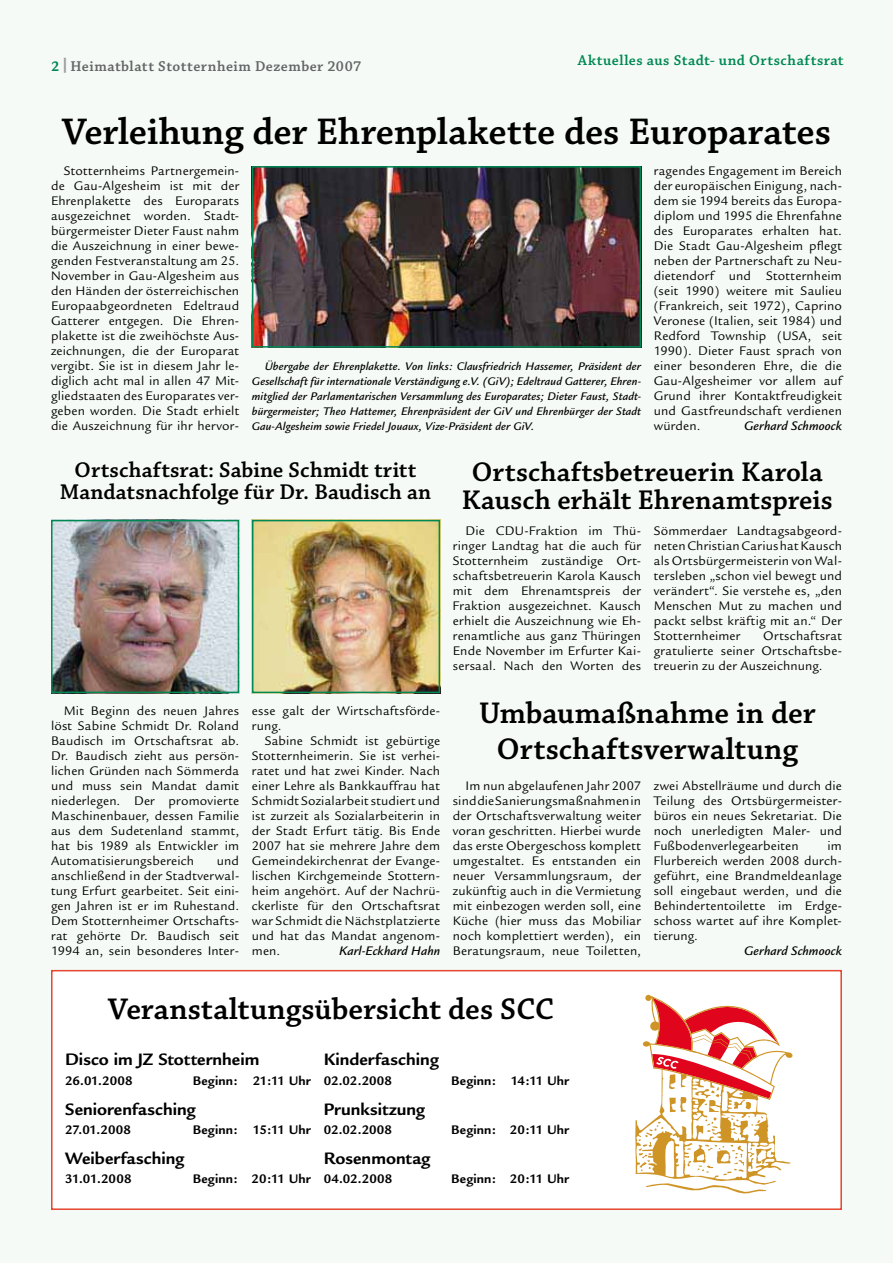
<style>
.page{position:relative;width:893px;height:1263px;background:#f5faf6}
.page>*{position:absolute;margin:0;border:0;box-sizing:border-box;transform-origin:0 0}
.t1{font:600 39px "Chaparral Pro";letter-spacing:-.005em;color:#000}
.t2{font:600 31.5px/36px "Chaparral Pro";color:#000;text-align:center}
.t3{font:600 28.5px/28.5px "Chaparral Pro";letter-spacing:.005em;color:#000;text-align:center}
.t4{font:600 22.5px/22.5px "Chaparral Pro";letter-spacing:.005em;color:#000;text-align:center}
.t5{font:700 18px "Legacy Sans";color:#000}
.t6{font:600 15px "Chaparral Pro";letter-spacing:.03em;color:#646567}
.t7{font:600 15px "Chaparral Pro";letter-spacing:.04em;color:#008854}
.t8{font:13.5px/15px "Legacy Sans";letter-spacing:.015em;color:#000;text-align:justify}
.t9{font:700 13.5px "Legacy Sans";letter-spacing:.01em;color:#000}
.t10{font:italic 500 13.5px "Legacy Sans";letter-spacing:.005em;color:#000}
.t11{font:italic 500 12px/15px "Legacy Sans";letter-spacing:.01em;color:#000;text-align:justify}
.s1{font-family:"Legacy Sans";font-weight:700;color:#008854}
.s2{font-family:"Legacy Sans";font-weight:700;color:#9c9d9f}
</style>
<div class="page">
<img style="left:255px;top:169px;width:383px;height:176px">
<div style="left:252px;top:166px;width:389px;height:182px;border:2px solid #008854"></div>
<img style="left:54px;top:523px;width:182px;height:167px">
<div style="left:51px;top:520px;width:188px;height:173px;border:2px solid #008854"></div>
<img style="left:255px;top:523px;width:182px;height:167px">
<div style="left:252px;top:520px;width:188px;height:173px;border:2px solid #008854"></div>
<div style="left:52px;top:971px;width:789px;height:238px;background:#fff"></div>
<div style="left:51px;top:970px;width:791px;height:240px;border:2px solid #e6452f"></div>
<svg style="left:635px;top:994px;width:158px;height:199px"></svg>
<p class="t6" style="left:51px;top:60px;width:312px"><span class="s1">2</span> <span class="s2">|</span>Heimatblatt Stotternheim Dezember 2007</p>
<p class="t7" style="left:578px;top:54px;width:267px">Aktuelles aus Stadt- und Ortschaftsrat</p>
<h1 class="t1" style="left:62px;top:116px;width:771px">Verleihung der Ehrenplakette des Europarates</h1>
<p class="t8" style="left:51px;top:164px;width:190px;text-indent:13px">Stotternheims Partnergemein&shy;de Gau-Algesheim ist mit der Ehrenplakette des Europarats ausgezeichnet worden. Stadt&shy;bürgermeister Dieter Faust nahm die Auszeichnung in einer bewe&shy;genden Festveranstaltung am 25.<br>November in Gau-Algesheim aus den Händen der österreichischen Europaabgeordneten Edeltraud Gatterer entgegen. Die Ehren&shy;plakette ist die zweihöchste Aus&shy;zeichnungen, die der Europarat vergibt. Sie ist in diesem Jahr le&shy;diglich acht mal in allen 47 Mit&shy;gliedstaaten des Europarates ver&shy;geben worden. Die Stadt erhielt die Auszeichnung für ihr hervor-</p>
<p class="t8" style="left:654px;top:164px;width:190px">ragendes Engagement im Bereich der europäischen Einigung, nach&shy;dem sie 1994 bereits das Europa&shy;diplom und 1995 die Ehrenfahne des Europarates erhalten hat.<br>Die Stadt Gau-Algesheim pflegt neben der Partnerschaft zu Neu&shy;dietendorf und Stotternheim (seit 1990) weitere mit Saulieu (Frankreich, seit 1972), Caprino Veronese (Italien, seit 1984) und Redford Township (USA, seit 1990). Dieter Faust sprach von einer besonderen Ehre, die die Gau-Algesheimer vor allem auf Grund ihrer Kontaktfreudigkeit und Gastfreundschaft verdienen würden.</p>
<p class="t11" style="left:252px;top:360px;width:391px;text-indent:13px">Übergabe der Ehrenplakette. Von links: Clausfriedrich Hassemer, Präsident der Gesellschaft für internationale Verständigung e.V. (GiV); Edeltraud Gatterer, Ehren&shy;mitglied der Parlamentarischen Versammlung des Europarates; Dieter Faust, Stadt&shy;bürgermeister; Theo Hattemer, Ehrenpräsident der GiV und Ehrenbürger der Stadt Gau-Algesheim sowie Friedel Jouaux, Vize-Präsident der GiV.</p>
<p class="t10" style="left:744px;top:420px;width:99px">Gerhard Schmoock</p>
<h3 class="t4" style="left:60px;top:460px;width:373px">Ortschaftsrat: Sabine Schmidt tritt<br>Mandatsnachfolge für Dr. Baudisch an</h3>
<p class="t8" style="left:51px;top:704px;width:190px;text-indent:13px">Mit Beginn des neuen Jahres löst Sabine Schmidt Dr. Roland Baudisch im Ortschaftsrat ab.<br>Dr. Baudisch zieht aus persön&shy;lichen Gründen nach Sömmerda und muss sein Mandat damit niederlegen. Der promovierte Maschinenbauer, dessen Familie aus dem Sudetenland stammt, hat bis 1989 als Entwickler im Automatisierungsbereich</p>
<p class="t8" style="left:51px;top:854px;width:190px;text-indent:166px">und anschließend in der Stadtverwal&shy;tung Erfurt gearbeitet. Seit eini&shy;gen Jahren ist er im Ruhestand.<br>Dem Stotternheimer Ortschafts&shy;rat gehörte Dr. Baudisch seit 1994 an, sein besonderes Inter-</p>
<p class="t8" style="left:252px;top:704px;width:190px">esse galt der Wirtschaftsförde&shy;rung.</p>
<p class="t8" style="left:252px;top:734px;width:190px;text-indent:13px">Sabine Schmidt ist gebürtige Stotternheimerin. Sie ist verhei&shy;ratet und hat zwei Kinder. Nach einer Lehre als Bankkauffrau hat Schmidt Sozialarbeit studiert und ist zurzeit als Sozialarbeiterin in der Stadt Erfurt tätig. Bis Ende 2007 hat sie mehrere Jahre dem Gemeindekirchenrat der Evange&shy;lischen Kirchgemeinde Stottern&shy;heim angehört. Auf der Nachrü&shy;ckerliste für den Ortschaftsrat war Schmidt die Nächstplatzierte und hat das Mandat angenom&shy;men.</p>
<p class="t10" style="left:339px;top:945px;width:102px">Karl-Eckhard Hahn</p>
<h3 class="t3" style="left:462px;top:460px;width:373px">Ortschaftsbetreuerin Karola<br>Kausch erhält Ehrenamtspreis</h3>
<p class="t8" style="left:453px;top:524px;width:190px;text-indent:13px">Die CDU-Fraktion im Thü&shy;ringer Landtag hat die auch für Stotternheim zuständige Ort&shy;schaftsbetreuerin Karola Kausch mit dem Ehrenamtspreis der Fraktion ausgezeichnet. Kausch erhielt die Auszeichnung wie Eh&shy;renamtliche aus ganz Thüringen Ende November im Erfurter Kai&shy;sersaal. Nach den Worten des</p>
<p class="t8" style="left:654px;top:524px;width:190px">Sömmerdaer Landtagsabgeord&shy;neten Christian Carius hat Kausch als Ortsbürgermeisterin von Wal&shy;tersleben „schon viel bewegt und verändert“. Sie verstehe es, „den Menschen Mut zu machen und packt selbst kräftig mit an.“ Der Stotternheimer</p>
<p class="t8" style="left:654px;top:629px;width:190px;text-indent:109px">Ortschaftsrat gratulierte seiner Ortschaftsbe&shy;treuerin zu der Auszeichnung.</p>
<h2 class="t2" style="left:479px;top:698px;width:338px">Umbaumaßnahme in der<br>Ortschaftsverwaltung</h2>
<p class="t8" style="left:453px;top:779px;width:190px;text-indent:13px">Im nun abgelaufenen Jahr 2007 sind die Sanierungsmaßnahmen in der Ortschaftsverwaltung weiter voran geschritten. Hierbei wurde das erste Obergeschoss komplett umgestaltet. Es entstanden ein neuer Versammlungsraum, der zukünftig auch in die Vermietung mit einbezogen werden soll, eine Küche (hier muss das Mobiliar noch komplettiert werden), ein Beratungsraum, neue Toiletten,</p>
<p class="t8" style="left:654px;top:779px;width:190px">zwei Abstellräume und durch die Teilung des Ortsbürgermeister&shy;büros ein neues Sekretariat. Die noch unerledigten Maler- und Fußbodenverlegearbeiten</p>
<p class="t8" style="left:654px;top:839px;width:190px;text-indent:174px">im Flurbereich werden 2008 durch&shy;geführt, eine Brandmeldeanlage soll eingebaut werden, und die Behindertentoilette im Erdge&shy;schoss wartet auf ihre Komplet&shy;tierung.</p>
<p class="t10" style="left:744px;top:945px;width:99px">Gerhard Schmoock</p>
<h2 class="t2" style="left:108px;top:993px;width:447px">Veranstaltungsübersicht des SCC</h2>
<h3 class="t5" style="left:65px;top:1053px;width:196px">Disco im JZ Stotternheim</h3>
<p class="t9" style="left:65px;top:1075px;width:69px">26.01.2008</p>
<p class="t9" style="left:193px;top:1075px;width:120px">Beginn: 21:11 Uhr</p>
<h3 class="t5" style="left:65px;top:1102px;width:132px">Seniorenfasching</h3>
<p class="t9" style="left:65px;top:1124px;width:67px">27.01.2008</p>
<p class="t9" style="left:193px;top:1124px;width:120px">Beginn: 15:11 Uhr</p>
<h3 class="t5" style="left:65px;top:1151px;width:121px">Weiberfasching</h3>
<p class="t9" style="left:65px;top:1174px;width:68px">31.01.2008</p>
<p class="t9" style="left:193px;top:1174px;width:120px">Beginn: 20:11 Uhr</p>
<h3 class="t5" style="left:324px;top:1053px;width:117px">Kinderfasching</h3>
<p class="t9" style="left:324px;top:1075px;width:70px">02.02.2008</p>
<p class="t9" style="left:451px;top:1075px;width:120px">Beginn: 14:11 Uhr</p>
<h3 class="t5" style="left:324px;top:1102px;width:103px">Prunksitzung</h3>
<p class="t9" style="left:324px;top:1124px;width:70px">02.02.2008</p>
<p class="t9" style="left:451px;top:1124px;width:120px">Beginn: 20:11 Uhr</p>
<h3 class="t5" style="left:324px;top:1151px;width:108px">Rosenmontag</h3>
<p class="t9" style="left:324px;top:1174px;width:70px">04.02.2008</p>
<p class="t9" style="left:451px;top:1174px;width:120px">Beginn: 20:11 Uhr</p>
</div>
